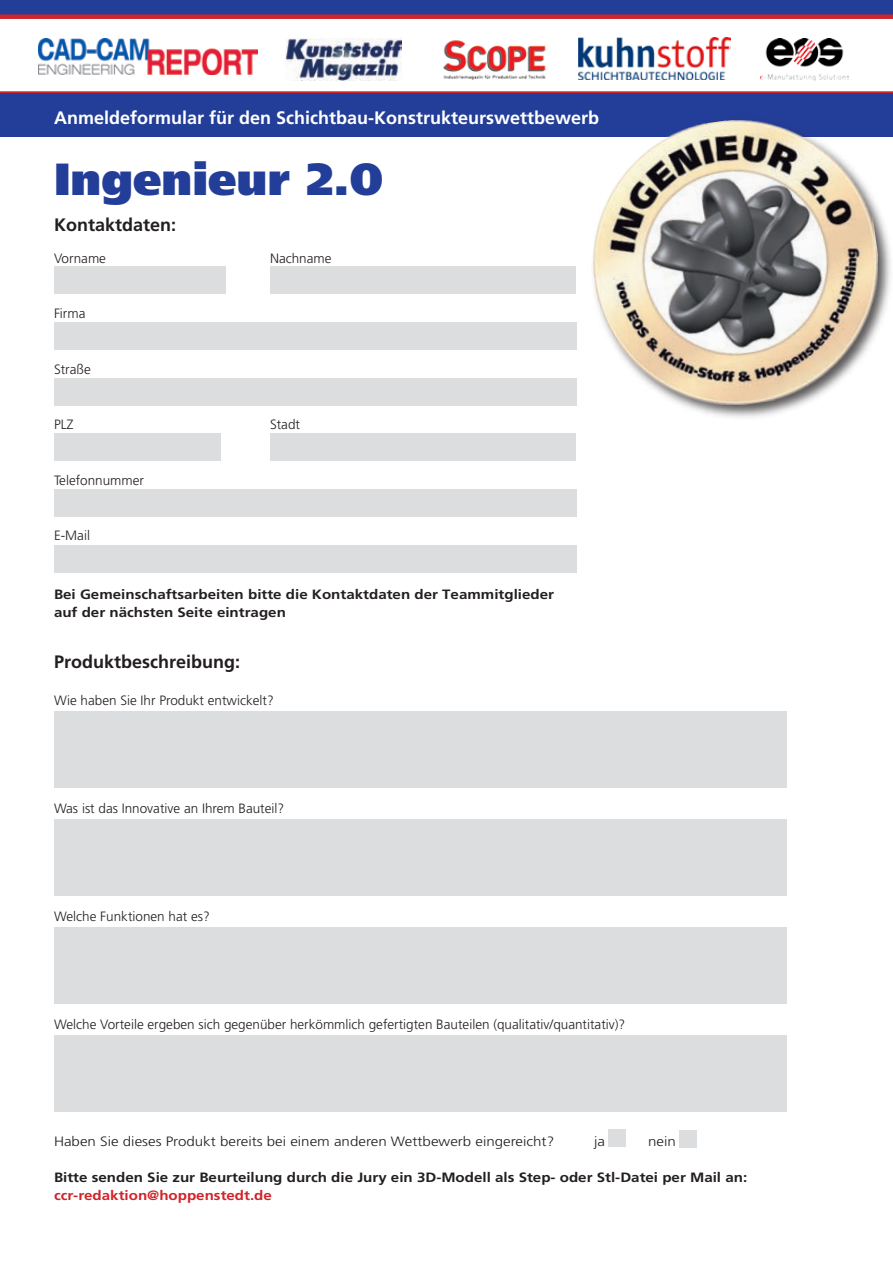
<style>
.page{position:relative;width:893px;height:1263px;background:#fff}
.page>*{position:absolute;margin:0;border:0;box-sizing:border-box;transform-origin:0 0}
.t1{font:900 45px "Frutiger";color:#233e98}
.t2{font:700 18px "Frutiger";color:#fff}
.t3{font:700 18px "Frutiger";color:#231f20}
.t4{font:300 13.5px "Frutiger";color:#231f20}
.t5{font:700 13.5px/18px "Frutiger";color:#231f20;scale:1.12 1}
.t6{font:300 13.5px "Frutiger";color:#231f20;scale:1.12 1}
.t7{font:700 13.5px "Frutiger";color:#d1232a;scale:1.12 1}
</style>
<div class="page">
<img style="left:285px;top:39px;width:117px;height:41px">
<img style="left:38px;top:39px;width:219px;height:35px">
<img style="left:443px;top:40px;width:103px;height:40px">
<img style="left:578px;top:38px;width:152px;height:41px">
<img style="left:761px;top:39px;width:87px;height:41px">
<div style="left:0;top:0;width:893px;height:15px;background:#233e98"></div>
<hr style="left:0;top:91px;width:893px;height:3px;background:#d1232a">
<div style="left:54px;top:266px;width:171px;height:28px;background:#dcdddf"></div>
<div style="left:271px;top:266px;width:305px;height:28px;background:#dcdddf"></div>
<div style="left:54px;top:434px;width:166px;height:27px;background:#dcdddf"></div>
<div style="left:54px;top:322px;width:522px;height:28px;background:#dcdddf"></div>
<div style="left:54px;top:378px;width:522px;height:27px;background:#dcdddf"></div>
<div style="left:54px;top:489px;width:522px;height:28px;background:#dcdddf"></div>
<div style="left:54px;top:545px;width:522px;height:28px;background:#dcdddf"></div>
<div style="left:271px;top:434px;width:305px;height:27px;background:#dcdddf"></div>
<div style="left:54px;top:711px;width:733px;height:76px;background:#dcdddf"></div>
<div style="left:54px;top:819px;width:733px;height:76px;background:#dcdddf"></div>
<div style="left:54px;top:927px;width:733px;height:76px;background:#dcdddf"></div>
<div style="left:54px;top:1035px;width:733px;height:76px;background:#dcdddf"></div>
<div style="left:0;top:14px;width:893px;height:5px;background:#d1232a"></div>
<div style="left:0;top:94px;width:893px;height:43px;background:#233e98"></div>
<div style="left:608px;top:1130px;width:17px;height:17px;background:#dcdddf"></div>
<div style="left:679px;top:1130px;width:17px;height:17px;background:#dcdddf"></div>
<div style="left:588px;top:115px;width:305px;height:307px;background:#231f20;opacity:.75"></div>
<img style="left:594px;top:121px;width:284px;height:284px">
<h2 class="t2" style="left:54px;top:107px;width:547px">Anmeldeformular für den Schichtbau-Konstrukteurswettbewerb</h2>
<h1 class="t1" style="left:54px;top:152px;width:331px">Ingenieur 2.0</h1>
<h2 class="t3" style="left:54px;top:214px;width:124px">Kontaktdaten:</h2>
<p class="t4" style="left:54px;top:250px;width:54px">Vorname</p>
<p class="t4" style="left:270px;top:250px;width:63px">Nachname</p>
<p class="t4" style="left:54px;top:306px;width:33px">Firma</p>
<p class="t4" style="left:54px;top:361px;width:38px">Straße</p>
<p class="t4" style="left:54px;top:417px;width:21px">PLZ</p>
<p class="t4" style="left:270px;top:417px;width:31px">Stadt</p>
<p class="t4" style="left:54px;top:472px;width:92px">Telefonnummer</p>
<p class="t4" style="left:54px;top:528px;width:37px">E-Mail</p>
<p class="t5" style="left:54px;top:585px;width:448px">Bei Gemeinschaftsarbeiten bitte die Kontaktdaten der Teammitglieder auf der nächsten Seite eintragen</p>
<h2 class="t3" style="left:54px;top:651px;width:188px">Produktbeschreibung:</h2>
<p class="t4" style="left:54px;top:693px;width:221px">Wie haben Sie Ihr Produkt entwickelt?</p>
<p class="t4" style="left:54px;top:801px;width:232px">Was ist das Innovative an Ihrem Bauteil?</p>
<p class="t4" style="left:54px;top:909px;width:157px">Welche Funktionen hat es?</p>
<p class="t4" style="left:54px;top:1017px;width:573px">Welche Vorteile ergeben sich gegenüber herkömmlich gefertigten Bauteilen (qualitativ/quantitativ)?</p>
<p class="t6" style="left:54px;top:1134px;width:448px">Haben Sie dieses Produkt bereits bei einem anderen Wettbewerb eingereicht?</p>
<p class="t6" style="left:594px;top:1134px;width:11px">ja</p>
<p class="t6" style="left:648px;top:1134px;width:26px">nein</p>
<p class="t5" style="left:54px;top:1168px;width:620px">Bitte senden Sie zur Beurteilung durch die Jury ein 3D-Modell als Step- oder Stl-Datei per Mail an:</p>
<p class="t7" style="left:54px;top:1187px;width:196px">ccr-redaktion@hoppenstedt.de</p>
</div>
